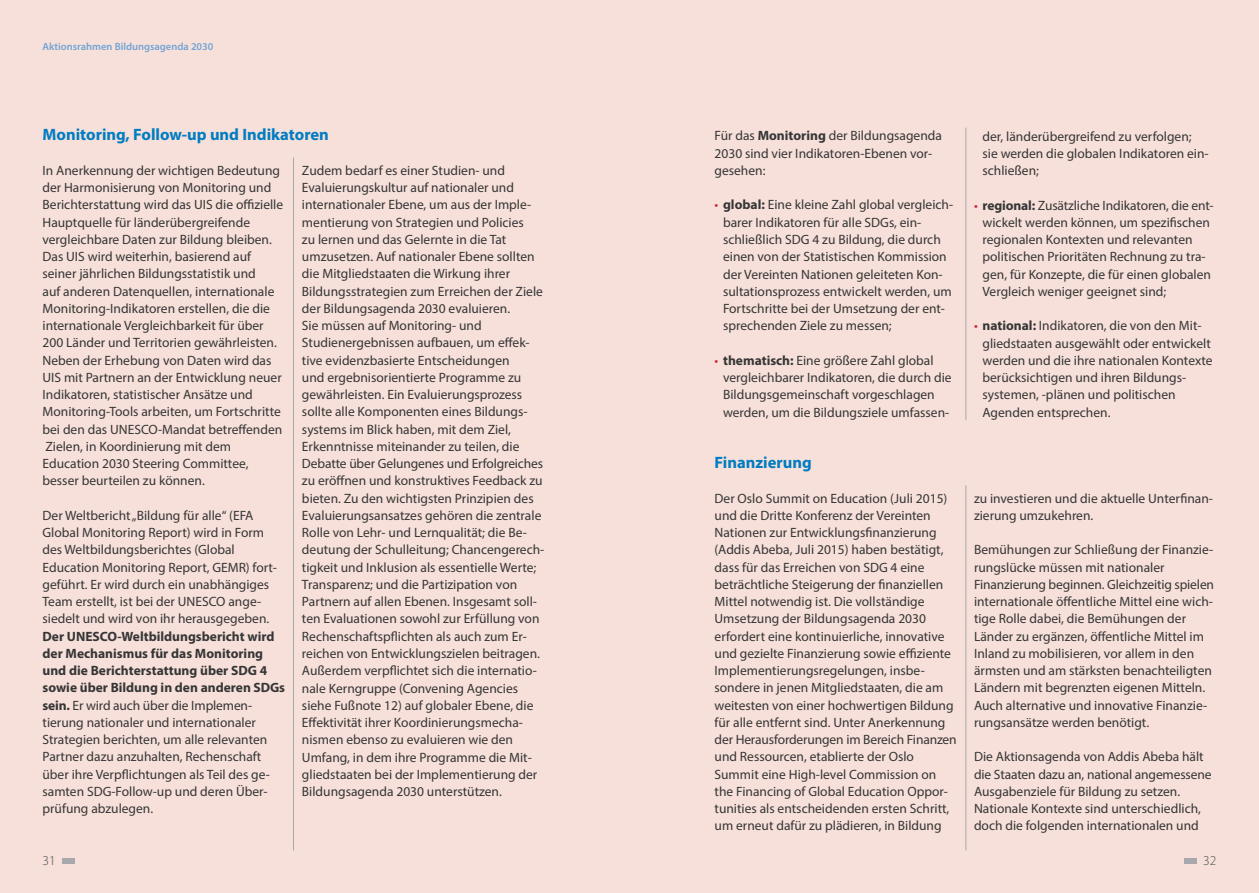
<style>
.page{position:relative;width:1259px;height:893px;background:#fff}
.page>*{position:absolute;margin:0;border:0;box-sizing:border-box;transform-origin:0 0}
.t1{font:700 16.5px "Myriad Pro";color:#007cc2}
.t2{font:13.5px/17.2px "Myriad Pro";color:#363536}
.t3{font:300 13.5px "Myriad Pro";color:#4b4c4d}
.t4{font:600 10.5px "Myriad Pro";color:#73a4d6}
.s1{font-weight:700}
.s2{color:#c72639}
</style>
<div class="page">
<div style="left:0;top:0;width:629px;height:893px;background:#f6e0d9"></div>
<div style="left:629px;top:0;width:630px;height:893px;background:#f6e0d9"></div>
<div style="left:1184px;top:858px;width:13px;height:5px;background:#a8a9ad"></div>
<div style="left:62px;top:858px;width:12px;height:5px;background:#a8a9ad"></div>
<hr style="left:293px;top:157px;width:1px;height:693px;background:#a8a9ad">
<hr style="left:965px;top:128px;width:1px;height:292px;background:#a8a9ad">
<hr style="left:965px;top:485px;width:1px;height:365px;background:#a8a9ad">
<p class="t4" style="left:43px;top:40px;width:172px">Aktionsrahmen Bildungsagenda 2030</p>
<p class="t1" style="left:43px;top:124px;width:288px">Monitoring, Follow-up und Indikatoren</p>
<p class="t2" style="left:43px;top:161px;width:242px">In Anerkennung der wichtigen Bedeutung der Harmonisierung von Monitoring und Berichterstattung wird das UIS die offizielle Hauptquelle für länderübergreifende vergleichbare Daten zur Bildung bleiben.<br>Das UIS wird weiterhin, basierend auf seiner jährlichen Bildungsstatistik und<br>auf anderen Datenquellen, internationale Monitoring-Indikatoren erstellen, die die internationale Vergleichbarkeit für über 200 Länder und Territorien gewährleisten.<br>Neben der Erhebung von Daten wird das UIS mit Partnern an der Entwicklung neuer Indikatoren, statistischer Ansätze und Monitoring-Tools arbeiten, um Fortschritte bei den das UNESCO-Mandat betreffenden Zielen, in Koordinierung mit dem Education 2030 Steering Committee, besser beurteilen zu können.</p>
<p class="t2" style="left:43px;top:506px;width:236px">Der Weltbericht „Bildung für alle“ (EFA Global Monitoring Report) wird in Form des Weltbildungsberichtes (Global Education Monitoring Report, GEMR) fort&shy;geführt. Er wird durch ein unabhängiges Team erstellt, ist bei der UNESCO ange&shy;siedelt und wird von ihr herausgegeben.</p>
<p class="t2" style="left:43px;top:627px;width:244px"><span class="s1">Der UNESCO-Weltbildungsbericht wird der Mechanismus für das Monitoring und die Berichterstattung über SDG 4 sowie über Bildung in den anderen SDGs sein.</span> Er wird auch über die Implemen&shy;tierung nationaler und internationaler Strategien berichten, um alle relevanten Partner dazu anzuhalten, Rechenschaft über ihre Verpflichtungen als Teil des ge&shy;samten SDG-Follow-up und deren Über&shy;prüfung abzulegen.</p>
<p class="t2" style="left:302px;top:161px;width:244px">Zudem bedarf es einer Studien- und Evaluierungskultur auf nationaler und internationaler Ebene, um aus der Imple&shy;mentierung von Strategien und Policies<br>zu lernen und das Gelernte in die Tat umzusetzen. Auf nationaler Ebene sollten die Mitgliedstaaten die Wirkung ihrer Bildungsstrategien zum Erreichen der Ziele der Bildungsagenda 2030 evaluieren.<br>Sie müssen auf Monitoring- und Studienergebnissen aufbauen, um effek&shy;tive evidenzbasierte Entscheidungen<br>und ergebnisorientierte Programme zu gewährleisten. Ein Evaluierungsprozess sollte alle Komponenten eines Bildungs&shy;systems im Blick haben, mit dem Ziel, Erkenntnisse miteinander zu teilen, die Debatte über Gelungenes und Erfolgreiches zu eröffnen und konstruktives Feedback zu bieten. Zu den wichtigsten Prinzipien des Evaluierungsansatzes gehören die zentrale Rolle von Lehr- und Lernqualität; die Be&shy;deutung der Schulleitung; Chancengerech&shy;tigkeit und Inklusion als essentielle Werte; Transparenz; und die Partizipation von Partnern auf allen Ebenen. Insgesamt soll&shy;ten Evaluationen sowohl zur Erfüllung von Rechenschaftspflichten als auch zum Er&shy;reichen von Entwicklungszielen beitragen.<br>Außerdem verpflichtet sich die internatio&shy;nale Kerngruppe (Convening Agencies siehe Fußnote 12) auf globaler Ebene, die Effektivität ihrer Koordinierungsmecha&shy;nismen ebenso zu evaluieren wie den Umfang, in dem ihre Programme die Mit&shy;gliedstaaten bei der Implementierung der Bildungsagenda 2030 unterstützen.</p>
<p class="t2" style="left:714px;top:127px;width:229px">Für das <span class="s1">Monitoring</span> der Bildungsagenda<br>2030 sind vier Indikatoren-Ebenen vor&shy;gesehen:</p>
<p class="t2" style="left:723px;top:196px;width:232px;text-indent:-9px"><span class="s2">•</span> <span class="s1">global:</span> Eine kleine Zahl global vergleich&shy;barer Indikatoren für alle SDGs, ein&shy;schließlich SDG 4 zu Bildung, die durch einen von der Statistischen Kommission der Vereinten Nationen geleiteten Kon&shy;sultationsprozess entwickelt werden, um Fortschritte bei der Umsetzung der ent&shy;sprechenden Ziele zu messen;</p>
<p class="t2" style="left:723px;top:351px;width:230px;text-indent:-9px"><span class="s2">•</span> <span class="s1">thematisch:</span> Eine größere Zahl global vergleichbarer Indikatoren, die durch die Bildungsgemeinschaft vorgeschlagen werden, um die Bildungsziele umfassen-</p>
<p class="t2" style="left:982px;top:127px;width:228px">der, länderübergreifend zu verfolgen; sie werden die globalen Indikatoren ein&shy;schließen;</p>
<p class="t2" style="left:982px;top:196px;width:233px;text-indent:-9px"><span class="s2">•</span> <span class="s1">regional:</span> Zusätzliche Indikatoren, die ent&shy;wickelt werden können, um spezifischen regionalen Kontexten und relevanten politischen Prioritäten Rechnung zu tra&shy;gen, für Konzepte, die für einen globalen Vergleich weniger geeignet sind;</p>
<p class="t2" style="left:982px;top:317px;width:232px;text-indent:-9px"><span class="s2">•</span> <span class="s1">national:</span> Indikatoren, die von den Mit&shy;gliedstaaten ausgewählt oder entwickelt werden und die ihre nationalen Kontexte berücksichtigen und ihren Bildungs&shy;systemen, -plänen und politischen Agenden entsprechen.</p>
<p class="t1" style="left:714px;top:452px;width:99px">Finanzierung</p>
<p class="t2" style="left:714px;top:489px;width:244px">Der Oslo Summit on Education (Juli 2015) und die Dritte Konferenz der Vereinten Nationen zur Entwicklungsfinanzierung (Addis Abeba, Juli 2015) haben bestätigt, dass für das Erreichen von SDG 4 eine beträchtliche Steigerung der finanziellen Mittel notwendig ist. Die vollständige Umsetzung der Bildungsagenda 2030 erfordert eine kontinuierliche, innovative und gezielte Finanzierung sowie effiziente Implementierungsregelungen, insbe&shy;sondere in jenen Mitgliedstaaten, die am weitesten von einer hochwertigen Bildung für alle entfernt sind. Unter Anerkennung der Herausforderungen im Bereich Finanzen und Ressourcen, etablierte der Oslo Summit eine High-level Commission on the Financing of Global Education Oppor&shy;tunities als entscheidenden ersten Schritt, um erneut dafür zu plädieren, in Bildung</p>
<p class="t2" style="left:974px;top:489px;width:240px">zu investieren und die aktuelle Unterfinan&shy;zierung umzukehren.</p>
<p class="t2" style="left:974px;top:541px;width:242px">Bemühungen zur Schließung der Finanzie&shy;rungslücke müssen mit nationaler Finanzierung beginnen. Gleichzeitig spielen internationale öffentliche Mittel eine wich&shy;tige Rolle dabei, die Bemühungen der Länder zu ergänzen, öffentliche Mittel im Inland zu mobilisieren, vor allem in den ärmsten und am stärksten benachteiligten Ländern mit begrenzten eigenen Mitteln.<br>Auch alternative und innovative Finanzie&shy;rungsansätze werden benötigt.</p>
<p class="t2" style="left:974px;top:748px;width:239px">Die Aktionsagenda von Addis Abeba hält die Staaten dazu an, national angemessene Ausgabenziele für Bildung zu setzen.<br>Nationale Kontexte sind unterschiedlich, doch die folgenden internationalen und</p>
<p class="t3" style="left:43px;top:852px;width:15px">31</p>
<p class="t3" style="left:1203px;top:852px;width:15px">32</p>
</div>
